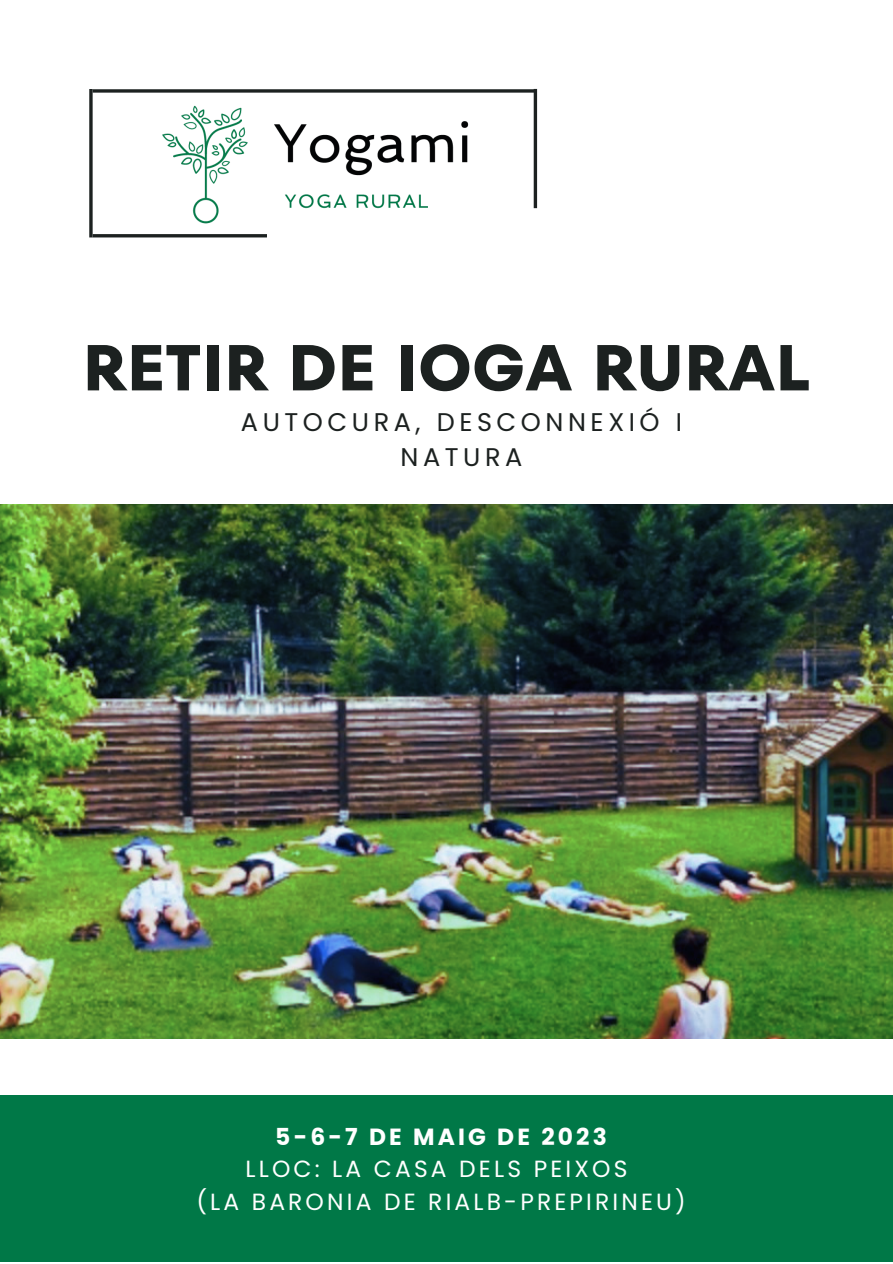
<style>
.page{position:relative;width:893px;height:1264px;background:#fff}
.page>*{position:absolute;margin:0;border:0;box-sizing:border-box;transform-origin:0 0}
.t1{font:700 64.8px "TT Fors";color:#1c2120}
.t2{font:25.5px/34.8px "Poppins";letter-spacing:.18em;color:#1c2120;text-align:center}
.t3{font:23.4px/32.5px "Poppins";letter-spacing:.135em;color:#fff;text-align:center}
.t4{font:700 23.4px "Poppins";letter-spacing:.135em;color:#fff}
</style>
<div class="page">
<svg style="left:93px;top:89px;width:440px;height:4px;background:#3e4342"></svg>
<svg style="left:89px;top:89px;width:4px;height:148px"></svg>
<svg style="left:533px;top:89px;width:4px;height:119px"></svg>
<hr style="left:93px;top:234px;width:174px;height:3px;background:#1c2120">
<div style="left:0;top:1095px;width:892px;height:166px;background:#007847"></div>
<img style="left:0;top:504px;width:892px;height:534px">
<img style="left:104px;top:105px;width:365px;height:133px">
<h1 class="t1" style="left:82px;top:322px;width:729px">RETIR DE IOGA RURAL</h1>
<p class="t2" style="left:241px;top:405px;width:442px">AUTOCURA, DESCONNEXIÓ I<br>NATURA</p>
<p class="t4" style="left:275px;top:1120px;width:333px">5-6-7 DE MAIG DE 2023</p>
<p class="t3" style="left:196px;top:1152px;width:491px">LLOC: LA CASA DELS PEIXOS<br>(LA BARONIA DE RIALB-PREPIRINEU)</p>
</div>
